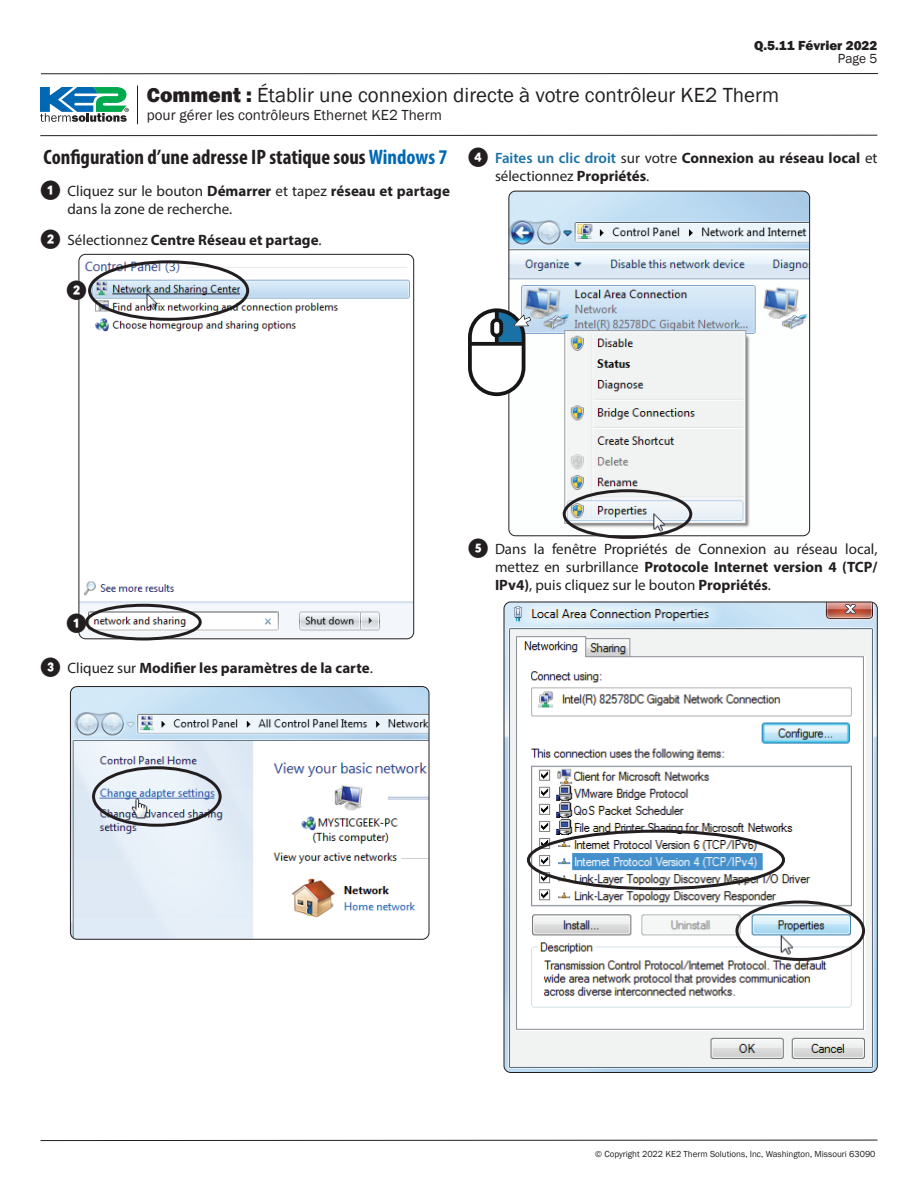
<style>
.page{position:relative;width:918px;height:1188px;background:#fff}
.page>*{position:absolute;margin:0;border:0;box-sizing:border-box;transform-origin:0 0}
.t1{font:21px "Franklin Gothic";color:#231f20}
.t2{font:700 condensed 21px "Myriad Pro";color:#231f20}
.t3{font:800 18px "Lato";color:#231f20}
.t4{font:15px/18px "Myriad Pro";color:#231f20}
.t5{font:700 15px/18px "Myriad Pro";color:#231f20}
.t6{font:15px "Franklin Gothic";color:#231f20}
.t7{font:800 13.5px "Franklin Gothic";color:#231f20}
.t8{font:13.5px "Franklin Gothic";color:#231f20}
.t9{font:9px "Franklin Gothic";color:#231f20}
.s1{font-weight:800}
.s2{color:#0168b3}
.s3{font-family:"Lato";font-weight:800;font-size:18px}
.s4{font-weight:700}
.s5{font-weight:400}
.s6{font-weight:600;color:#1a71a6}
</style>
<div class="page">
<hr style="left:41px;top:73px;width:837px;height:1px;background:#231f20">
<svg style="left:40px;top:135px;width:838px;height:1px"></svg>
<hr style="left:137px;top:86px;width:1px;height:38px;background:#231f20">
<svg style="left:40px;top:87px;width:89px;height:35px"></svg>
<svg style="left:40px;top:1140px;width:838px;height:1px"></svg>
<img style="left:79px;top:254px;width:335px;height:385px">
<div style="left:79px;top:254px;width:335px;height:385px;border:1px solid #231f20;border-radius:7px"></div>
<img style="left:509px;top:191px;width:301px;height:345px">
<div style="left:509px;top:191px;width:301px;height:345px;border:1px solid #231f20;border-radius:7px"></div>
<img style="left:504px;top:602px;width:373px;height:470px">
<div style="left:63px;top:614px;width:25px;height:15px;background:#fff"></div>
<div style="left:63px;top:282px;width:25px;height:14px;background:#fff"></div>
<img style="left:70px;top:687px;width:359px;height:252px">
<div style="left:70px;top:686px;width:359px;height:253px;border:1px solid #231f20;border-radius:7px"></div>
<div style="left:88px;top:260px;width:161px;height:61px;border:3px solid #231f20;border-radius:50%"></div>
<div style="left:85px;top:604px;width:117px;height:36px;border:3px solid #231f20;border-radius:50%"></div>
<div style="left:92px;top:766px;width:130px;height:61px;border:3px solid #231f20;border-radius:50%"></div>
<div style="left:563px;top:489px;width:129px;height:50px;border:3px solid #231f20;border-radius:50%"></div>
<svg style="left:468px;top:308px;width:63px;height:88px"></svg>
<div style="left:735px;top:900px;width:130px;height:61px;border:3px solid #231f20;border-radius:50%"></div>
<div style="left:527px;top:830px;width:258px;height:60px;border:3px solid #231f20;border-radius:50%"></div>
<p class="t7" style="left:754px;top:37px;width:125px">Q.5.11 Février 2022</p>
<p class="t8" style="left:838px;top:51px;width:41px">Page 5</p>
<h1 class="t1" style="left:147px;top:82px;width:634px"><span class="s1">Comment :</span> Établir une connexion directe à votre contrôleur KE2 Therm</h1>
<p class="t6" style="left:147px;top:106px;width:297px">pour gérer les contrôleurs Ethernet KE2 Therm</p>
<h1 class="t2" style="left:44px;top:144px;width:405px">Configuration d’une adresse IP statique sous <span class="s2">Windows 7</span></h1>
<p class="t4" style="left:68px;top:181px;width:384px;text-indent:-27px"><span class="s3">❶</span> Cliquez sur le bouton <span class="s4">Démarrer</span> et tapez <span class="s4">réseau et partage </span>dans la zone de recherche.</p>
<p class="t5" style="left:40px;top:231px;width:283px"><span class="s3">❷</span> <span class="s5">Sélectionnez</span> Centre Réseau et partage<span class="s5">.</span></p>
<p class="t3" style="left:66px;top:277px;width:22px">❷</p>
<p class="t5" style="left:495px;top:148px;width:384px;text-indent:-27px"><span class="s3">❹</span> <span class="s6">Faites un clic droit</span> <span class="s5">sur votre</span> Connexion au réseau local <span class="s5">et sélectionnez</span> Propriétés<span class="s5">.</span></p>
<p class="t3" style="left:66px;top:609px;width:22px">❶</p>
<p class="t5" style="left:40px;top:658px;width:334px"><span class="s3">❸</span> <span class="s5">Cliquez sur</span> Modifier les paramètres de la carte<span class="s5">.</span></p>
<p class="t4" style="left:495px;top:540px;width:384px;text-align:justify;text-indent:-27px"><span class="s3">❺</span> Dans la fenêtre Propriétés de Connexion au réseau local, mettez en surbrillance <span class="s4">Protocole Internet version 4 (TCP/ IPv4)</span>, puis cliquez sur le bouton <span class="s4">Propriétés</span>.</p>
<p class="t9" style="left:595px;top:1149px;width:282px">© Copyright 2022 KE2 Therm Solutions, Inc, Washington, Missouri 63090</p>
</div>
